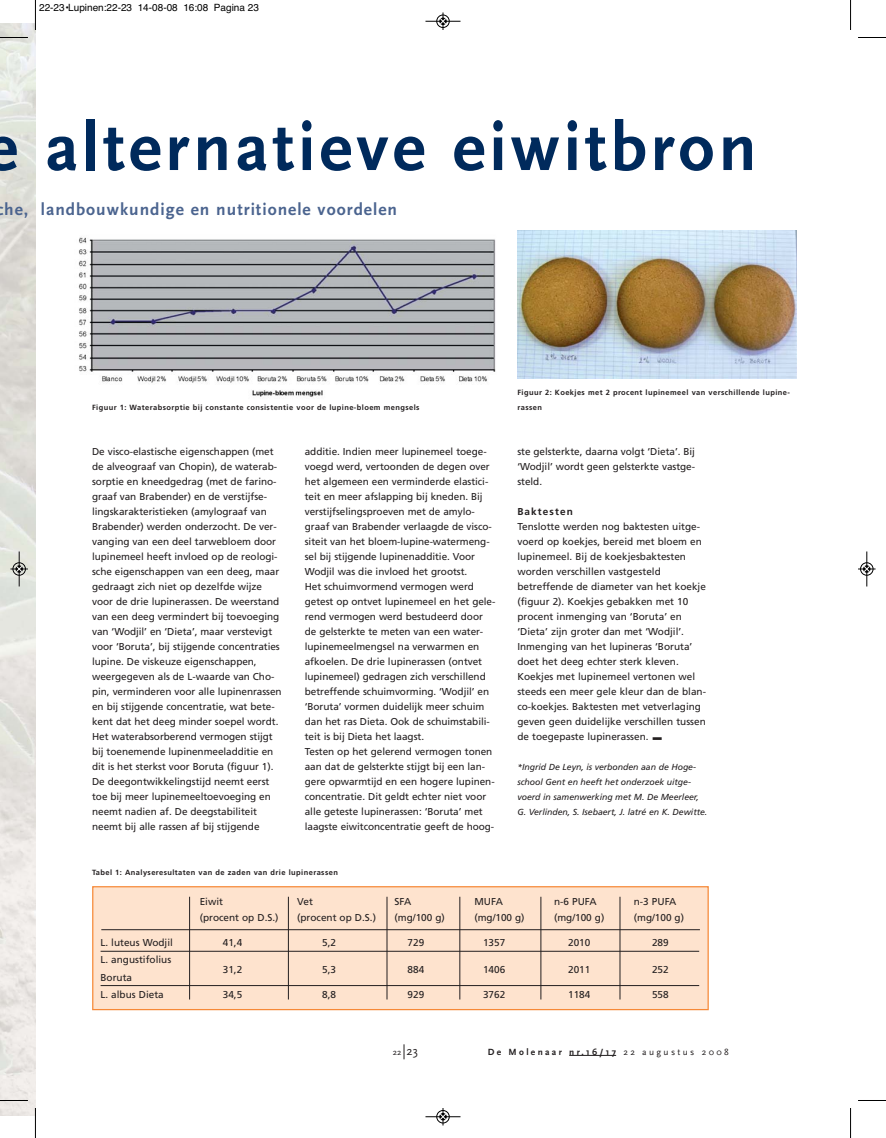
<style>
.page{position:relative;width:886px;height:1138px;background:#fff}
.page>*{position:absolute;margin:0;border:0;box-sizing:border-box;transform-origin:0 0}
.t1{font:700 70px "Scala Sans";letter-spacing:.055em;color:#002a5c}
.t2{font:35px "Frutiger";color:#231f20}
.t3{font:700 17.5px "Scala Sans";letter-spacing:.055em;color:#4b648f}
.t4{font:10px/15px "Frutiger";letter-spacing:-.005em;color:#231f20}
.t5{font:10px "Helvetica";color:#000}
.t6{font:700 9.38px "Scala Sans";letter-spacing:.25em;color:#231f20}
.t7{font:italic 8.75px/15px "Frutiger";letter-spacing:-.005em;color:#231f20}
.t8{font:8.75px "Scala Sans";color:#231f20}
.t9{font:700 7.5px/15px "Frutiger";letter-spacing:.055em;color:#231f20}
.s1{font-weight:700}
.s2{font-size:12.5px}
.s3{font-weight:400}
</style>
<div class="page">
<img style="left:0;top:23px;width:35px;height:1092px">
<hr style="left:569px;top:1055px;width:47px;height:1px;background:#231f20">
<svg style="left:404px;top:1044px;width:1px;height:15px"></svg>
<div style="left:93px;top:887px;width:614px;height:122px;background:#fee3ce"></div>
<div style="left:92px;top:886px;width:617px;height:124px;border:1px solid #f68938"></div>
<img style="left:78px;top:237px;width:418px;height:160px">
<img style="left:517px;top:231px;width:279px;height:148px">
<hr style="left:101px;top:929px;width:599px;height:1px;background:#231f20">
<hr style="left:101px;top:951px;width:598px;height:1px;background:#231f20">
<hr style="left:101px;top:985px;width:598px;height:1px;background:#231f20">
<hr style="left:189px;top:897px;width:1px;height:103px;background:#231f20">
<hr style="left:288px;top:897px;width:1px;height:103px;background:#231f20">
<hr style="left:387px;top:897px;width:1px;height:103px;background:#231f20">
<hr style="left:460px;top:897px;width:1px;height:103px;background:#231f20">
<hr style="left:541px;top:897px;width:1px;height:103px;background:#231f20">
<hr style="left:620px;top:897px;width:1px;height:103px;background:#231f20">
<hr style="left:35px;top:0;width:1px;height:30px;background:#000">
<svg style="left:0;top:37px;width:28px;height:1px"></svg>
<hr style="left:850px;top:0;width:1px;height:30px;background:#000">
<svg style="left:858px;top:37px;width:28px;height:1px"></svg>
<hr style="left:35px;top:1108px;width:1px;height:30px;background:#000">
<svg style="left:0;top:1100px;width:28px;height:1px"></svg>
<hr style="left:850px;top:1108px;width:1px;height:30px;background:#000">
<svg style="left:858px;top:1100px;width:28px;height:1px"></svg>
<div style="left:436px;top:15px;width:13px;height:13px;border:1px solid #fff;border-radius:50%"></div>
<hr style="left:425px;top:21px;width:35px;height:1px;background:#000">
<div style="left:437px;top:15px;width:12px;height:13px;border:1px solid #000;border-radius:50%"></div>
<svg style="left:440px;top:12px;width:6px;height:18px"></svg>
<div style="left:436px;top:1110px;width:13px;height:13px;border:1px solid #fff;border-radius:50%"></div>
<hr style="left:425px;top:1117px;width:35px;height:1px;background:#000">
<div style="left:437px;top:1110px;width:12px;height:13px;border:1px solid #000;border-radius:50%"></div>
<svg style="left:440px;top:1108px;width:6px;height:17px"></svg>
<div style="left:13px;top:562px;width:13px;height:14px;border:1px solid #fff;border-radius:50%"></div>
<hr style="left:19px;top:551px;width:1px;height:35px;background:#000">
<div style="left:13px;top:563px;width:13px;height:12px;border:1px solid #000;border-radius:50%"></div>
<svg style="left:10px;top:566px;width:18px;height:6px"></svg>
<div style="left:860px;top:562px;width:13px;height:14px;border:1px solid #fff;border-radius:50%"></div>
<hr style="left:866px;top:551px;width:1px;height:35px;background:#000">
<div style="left:860px;top:563px;width:13px;height:12px;border:1px solid #000;border-radius:50%"></div>
<svg style="left:858px;top:566px;width:17px;height:6px"></svg>
<p class="t5" style="left:39px;top:2px;width:221px">22-23•Lupinen:22-23 14-08-08 16:08 Pagina 23</p>
<p class="t1" style="left:-15px;top:119px;width:773px">e alternatieve eiwitbron</p>
<p class="t3" style="left:4px;top:202px;width:394px">he, landbouwkundige en nutritionele voordelen</p>
<p class="t9" style="left:92px;top:400px;width:329px">Figuur 1: Waterabsorptie bij constante consistentie voor de lupine-bloem mengsels</p>
<p class="t9" style="left:517px;top:385px;width:274px">Figuur 2: Koekjes met 2 procent lupinemeel van verschillende lupine&shy;rassen</p>
<p class="t4" style="left:92px;top:445px;width:191px">De visco-elastische eigenschappen (met de alveograaf van Chopin), de waterab&shy;sorptie en kneedgedrag (met de farino&shy;graaf van Brabender) en de verstijfse&shy;lingskarakteristieken (amylograaf van Brabender) werden onderzocht. De ver&shy;vanging van een deel tarwebloem door lupinemeel heeft invloed op de reologi&shy;sche eigenschappen van een deeg, maar gedraagt zich niet op dezelfde wijze voor de drie lupinerassen. De weerstand van een deeg vermindert bij toevoeging van ‘Wodjil’ en ‘Dieta’, maar verstevigt voor ‘Boruta’, bij stijgende concentraties lupine. De viskeuze eigenschappen, weer gegeven als de L-waarde van Cho - pin, verminderen voor alle lupinenrassen en bij stijgende concentratie, wat bete&shy;kent dat het deeg minder soepel wordt.<br>Het waterabsorberend vermogen stijgt bij toenemende lupinenmeeladditie en dit is het sterkst voor Boruta (figuur 1).<br>De deegontwikkelingstijd neemt eerst toe bij meer lupinemeeltoevoeging en neemt nadien af. De deegstabiliteit neemt bij alle rassen af bij stijgende</p>
<p class="t4" style="left:305px;top:445px;width:192px">additie. Indien meer lupinemeel toege&shy;voegd werd, vertoonden de degen over het algemeen een verminderde elastici&shy;teit en meer afslapping bij kneden. Bij verstijfselingsproeven met de amylo&shy;graaf van Brabender verlaagde de visco&shy;siteit van het bloem-lupine-watermeng&shy;sel bij stijgende lupinenadditie. Voor<br>Wo djil was die invloed het grootst.<br>Het schuimvormend vermogen werd getest op ontvet lupinemeel en het gele&shy;rend vermogen werd bestudeerd door de gelsterkte te meten van een water&shy;lupinemeelmengsel na verwarmen en afkoelen. De drie lupinerassen (ontvet lupinemeel) gedragen zich verschillend betreffende schuimvorming. ‘Wodjil’ en ‘Boruta’ vormen duidelijk meer schuim dan het ras Dieta. Ook de schuimstabili&shy;teit is bij Dieta het laagst.<br>Testen op het gelerend vermogen tonen aan dat de gelsterkte stijgt bij een lan&shy;gere opwarmtijd en een hogere lupinen&shy;concentratie. Dit geldt echter niet voor alle geteste lupinerassen: ‘Boruta’ met laagste eiwitconcentratie geeft de hoog-</p>
<p class="t4" style="left:517px;top:445px;width:179px;text-align:justify">ste gelsterkte, daarna volgt ‘Dieta’. Bij ‘Wodjil’ wordt geen gelsterkte vastge&shy;steld.</p>
<p class="t4" style="left:517px;top:505px;width:190px"><span class="s1">Baktesten<br></span>Tenslotte werden nog baktesten uitge&shy;voerd op koekjes, bereid met bloem en lupinemeel. Bij de koekjesbaktesten worden verschillen vastgesteld betreffende de diameter van het koekje (figuur 2). Koekjes gebakken met 10 procent inmenging van ‘Boruta’ en ‘Dieta’ zijn groter dan met ‘Wodjil’.<br>Inmenging van het lupineras ‘Boruta’ doet het deeg echter sterk kleven.<br>Koekjes met lupinemeel vertonen wel steeds een meer gele kleur dan de blan&shy;co-koekjes. Baktesten met vetverlaging geven geen duidelijke verschillen tussen de toegepaste lupinerassen.</p>
<p class="t2" style="left:652px;top:721px;width:13px">-</p>
<p class="t7" style="left:517px;top:760px;width:191px">*Ingrid De Leyn, is verbonden aan de Hoge - school Gent en heeft het onderzoek uitge&shy;voerd in samenwerking met M. De Meerleer, G. Verlinden, S. Isebaert, J. latré en K. Dewitte.</p>
<p class="t9" style="left:92px;top:865px;width:247px">Tabel 1: Analyseresultaten van de zaden van drie lupinerassen</p>
<p class="t4" style="left:200px;top:895px;width:25px">Eiwit</p>
<p class="t4" style="left:297px;top:895px;width:17px">Vet</p>
<p class="t4" style="left:395px;top:895px;width:18px">SFA</p>
<p class="t4" style="left:474px;top:895px;width:30px">MUFA</p>
<p class="t4" style="left:554px;top:895px;width:44px">n-6 PUFA</p>
<p class="t4" style="left:634px;top:895px;width:44px">n-3 PUFA</p>
<p class="t4" style="left:200px;top:911px;width:80px">(procent op D.S.)</p>
<p class="t4" style="left:297px;top:911px;width:80px">(procent op D.S.)</p>
<p class="t4" style="left:395px;top:911px;width:52px">(mg/100 g)</p>
<p class="t4" style="left:474px;top:911px;width:52px">(mg/100 g)</p>
<p class="t4" style="left:554px;top:911px;width:52px">(mg/100 g)</p>
<p class="t4" style="left:634px;top:911px;width:52px">(mg/100 g)</p>
<p class="t4" style="left:100px;top:936px;width:74px">L. luteus Wodjil</p>
<p class="t4" style="left:223px;top:936px;width:21px">41,4</p>
<p class="t4" style="left:322px;top:936px;width:15px">5,2</p>
<p class="t4" style="left:407px;top:936px;width:18px">729</p>
<p class="t4" style="left:483px;top:936px;width:24px">1357</p>
<p class="t4" style="left:568px;top:936px;width:24px">2010</p>
<p class="t4" style="left:652px;top:936px;width:18px">289</p>
<p class="t4" style="left:100px;top:953px;width:72px">L. angustifolius</p>
<p class="t4" style="left:223px;top:963px;width:21px">31,2</p>
<p class="t4" style="left:322px;top:963px;width:15px">5,3</p>
<p class="t4" style="left:407px;top:963px;width:18px">884</p>
<p class="t4" style="left:483px;top:963px;width:24px">1406</p>
<p class="t4" style="left:568px;top:963px;width:24px">2011</p>
<p class="t4" style="left:652px;top:963px;width:18px">252</p>
<p class="t4" style="left:100px;top:969px;width:65px;line-height:17.5px">Boruta<br>L. albus Dieta</p>
<p class="t4" style="left:223px;top:988px;width:21px">34,5</p>
<p class="t4" style="left:322px;top:988px;width:15px">8,8</p>
<p class="t4" style="left:407px;top:988px;width:18px">929</p>
<p class="t4" style="left:483px;top:988px;width:24px">3762</p>
<p class="t4" style="left:568px;top:988px;width:24px">1184</p>
<p class="t4" style="left:652px;top:988px;width:18px">558</p>
<p class="t8" style="left:393px;top:1048px;width:27px">22 <span class="s2">23</span></p>
<p class="t6" style="left:488px;top:1048px;width:242px">De Molenaar nr.16/17 <span class="s3">22 augustus 2008</span></p>
</div>
